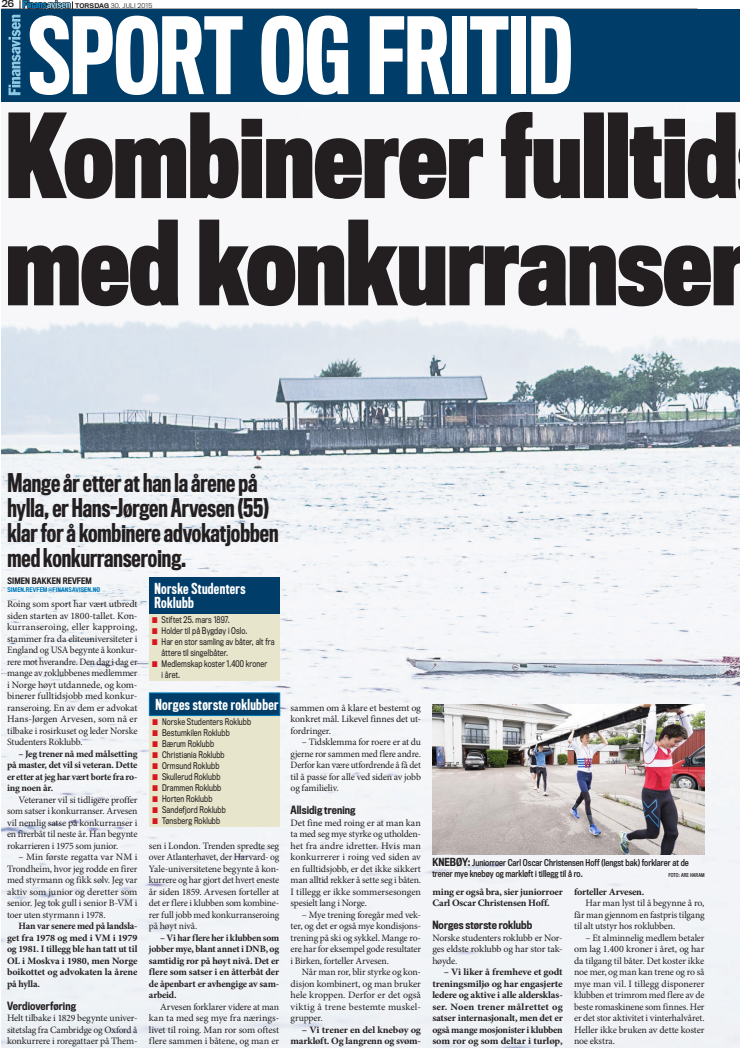
<style>
.page{position:relative;width:740px;height:1049px;background:#fff}
.page>*{position:absolute;margin:0;border:0;box-sizing:border-box;transform-origin:0 0}
.t1{font:700 107.2px/107.2px "Titling Gothic FB Comp";letter-spacing:-.005em;color:#231f20}
.t2{font:500 97.6px "Titling Gothic FB Comp";letter-spacing:-.005em;color:#fff}
.t3{font:500 23.7px/25.1px "Titling Gothic FB Comp";color:#231f20}
.t4{font:500 14px/14px "Titling Gothic FB Comp";letter-spacing:.025em;color:#fff}
.t5{font:500 10.5px "Titling Gothic FB Cond";letter-spacing:.01em;color:#231f20}
.t6{font:9.8px/11.5px "Minion Pro";letter-spacing:-.02em;color:#231f20;text-align:justify}
.t7{font:700 9.8px/11.5px "Minion Pro";letter-spacing:-.015em;color:#231f20;text-align:justify}
.t8{font:700 9.8px/11.5px "Minion Pro";letter-spacing:-.015em;color:#231f20;text-align:right;scale:1.06 1}
.t9{font:9px "Titling Gothic FB Normal Standard";color:#231f20}
.t10{font:8.8px/11px "Titling Gothic FB Cond Standard";letter-spacing:.005em;color:#231f20}
.t11{font:8.5px/11px "Titling Gothic FB Narrow";letter-spacing:.015em;color:#231f20;scale:.85 1}
.t12{font:500 8.2px "Titling Gothic FB Cond";letter-spacing:.01em;color:#231f20}
.t13{font:500 6px "Titling Gothic FB Cond";letter-spacing:.02em;color:#007dbe}
.t14{font:300 6px "Titling Gothic FB Normal";letter-spacing:.02em;color:#231f20}
.t15{font:5px "Titling Gothic FB Cond Standard";letter-spacing:.01em;color:#231f20}
.s1{font-weight:500}
.s2{font-family:"Titling Gothic FB Cond";font-weight:500;font-size:10.2px}
</style>
<div class="page">
<svg style="left:20px;top:0;width:53px;height:9px"></svg>
<img style="left:1px;top:101px;width:739px;height:946px">
<div style="left:149px;top:613px;width:130px;height:67px;background:#e7e5cb"></div>
<div style="left:149px;top:577px;width:130px;height:36px;background:#003d68"></div>
<img style="left:432px;top:705px;width:272px;height:149px">
<div style="left:1px;top:9px;width:739px;height:92px;background:#003d68"></div>
<svg style="left:9px;top:15px;width:12px;height:80px"></svg>
<div style="left:149px;top:715px;width:131px;height:112px;background:#e7e5cb"></div>
<div style="left:149px;top:693px;width:131px;height:22px;background:#003d68"></div>
<div style="left:149px;top:692px;width:131px;height:24px;border:1px solid #007dbe"></div>
<p class="t9" style="left:2px;top:-1px;width:14px">26</p>
<p class="t14" style="left:75px;top:2px;width:79px"><span class="s1">TORSDAG</span> 30. juli 2015</p>
<h2 class="t2" style="left:29px;top:0;width:545px">SPORT OG FRITID</h2>
<h1 class="t1" style="left:6px;top:106px;width:743px">Kombinerer fulltid med konkurranser</h1>
<h3 class="t3" style="left:8px;top:471px;width:272px">Mange år etter at han la årene på hylla, er Hans-Jørgen Arvesen (55) klar for å kombinere advokatjobben med konkurranseroing.</h3>
<p class="t12" style="left:8px;top:576px;width:86px">SIMEN BAKKEN REVFEM</p>
<p class="t13" style="left:8px;top:586px;width:55px">SIMEN.REVFEM@FINAN</p>
<p class="t13" style="left:69px;top:586px;width:33px">SAVISEN.NO</p>
<p class="t6" style="left:7px;top:599px;width:132px">Roing som sport har vært utbredt siden starten av 1800-tallet. Kon&shy;kurranseroing, eller kapproing, stammer fra da eliteuniversiteter i England og USA begynte å konkur&shy;rere mot hverandre. Den dag i dag er mange av roklubbenes medlemmer i Norge høyt utdannede, og kom&shy;binerer fulltidsjobb med konkur&shy;ranseroing. En av dem er advokat Hans-Jørgen Arvesen, som nå er tilbake i rosirkuset og leder Norske Studenters Roklubb.</p>
<p class="t7" style="left:7px;top:748px;width:132px;text-indent:11px">– Jeg trener nå med målsetting på master, det vil si veteran. Dette er etter at jeg har vært borte fra ro&shy;ing noen år.</p>
<p class="t6" style="left:7px;top:794px;width:132px;text-indent:11px">Veteraner vil si tidligere proffer som satser i konkurranser. Arvesen vil nemlig satse på konkurranser i en firerbåt til neste år. Han begynte rokarrieren i 1975 som junior.</p>
<p class="t6" style="left:7px;top:852px;width:132px;text-indent:11px">– Min første regatta var NM i Trondheim, hvor jeg rodde en firer med styrmann og fikk sølv. Jeg var aktiv som junior og deretter som senior. Jeg tok gull i senior B-VM i toer uten styrmann i 1978.</p>
<p class="t7" style="left:7px;top:921px;width:132px;text-indent:11px">Han var senere med på landsla&shy;get fra 1978 og med i VM i 1979 og 1981. I tillegg ble han tatt ut til OL i Moskva i 1980, men Norge boikottet og advokaten la årene på hylla.</p>
<p class="t5" style="left:7px;top:999px;width:70px">VERDIOVERFØRING</p>
<p class="t6" style="left:7px;top:1013px;width:132px">Helt tilbake i 1829 begynte univer&shy;sitetslag fra Cambridge og Oxford å konkurrere i roregattaer på Them-</p>
<h3 class="t4" style="left:154px;top:582px;width:92px">Norske Studenters<br>Roklubb</h3>
<p class="t11" style="left:162px;top:614px;width:135px">Stiftet 25. mars 1897.<br>Holder til på Bygdøy i Oslo.<br>Har en stor samling av båter, alt fra åttere til singelbåter.<br>Medlemskap koster 1.400 kroner<br>i året.</p>
<h3 class="t4" style="left:155px;top:698px;width:124px">Norges største roklubber</h3>
<p class="t11" style="left:162px;top:716px;width:106px">Norske Studenters Roklubb<br>Bestumkilen Roklubb<br>Bærum Roklubb<br>Christiania Roklubb<br>Ormsund Roklubb<br>Skullerud Roklubb<br>Drammen Roklubb<br>Horten Roklubb<br>Sandefjord Roklubb<br>Tønsberg Roklubb</p>
<p class="t6" style="left:149px;top:840px;width:132px">sen i London. Trenden spredte seg over Atlanterhavet, der Harvard- og Yale-universitetene begynte å kon&shy;kurrere og har gjort det hvert eneste år siden 1859. Arvesen forteller at det er flere i klubben som kombine&shy;rer full jobb med konkurranseroing på høyt nivå.</p>
<p class="t7" style="left:149px;top:932px;width:132px;text-indent:11px">– Vi har flere her i klubben som jobber mye, blant annet i DNB, og samtidig ror på høyt nivå. Det er flere som satser i en åtterbåt der de åpenbart er avhengige av sam&shy;arbeid.</p>
<p class="t6" style="left:149px;top:1001px;width:132px;text-indent:11px">Arvesen forklarer videre at man kan ta med seg mye fra nærings&shy;livet til roing. Man ror som oftest flere sammen i båtene, og man er</p>
<p class="t6" style="left:291px;top:702px;width:132px">sammen om å klare et bestemt og konkret mål. Likevel finnes det ut&shy;fordringer.</p>
<p class="t6" style="left:291px;top:737px;width:132px;text-indent:11px">– Tidsklemma for roere er at du gjerne ror sammen med flere andre.<br>Derfor kan være utfordrende å få det til å passe for alle ved siden av jobb og familieliv.</p>
<p class="t5" style="left:291px;top:804px;width:66px">ALLSIDIG TRENING</p>
<p class="t6" style="left:291px;top:817px;width:132px">Det fine med roing er at man kan ta med seg mye styrke og utholden&shy;het fra andre idretter. Hvis man konkurrerer i roing ved siden av en fulltidsjobb, er det ikke sikkert man alltid rekker å sette seg i båten.<br>I tillegg er ikke sommersesongen spesielt lang i Norge.</p>
<p class="t6" style="left:291px;top:909px;width:132px;text-indent:11px">– Mye trening foregår med vek&shy;ter, og det er også mye kondisjons&shy;trening på ski og sykkel. Mange ro&shy;ere har for eksempel gode resultater i Birken, forteller Arvesen.</p>
<p class="t6" style="left:291px;top:967px;width:132px;text-indent:11px">Når man ror, blir styrke og kon&shy;disjon kombinert, og man bruker hele kroppen. Derfor er det også viktig å trene bestemte muskel&shy;grupper.</p>
<p class="t8" style="left:291px;top:1024px;width:125px">– Vi trener en del knebøy og markløft. Og langrenn og svøm-</p>
<p class="t10" style="left:432px;top:857px;width:258px"><span class="s2">KNEBØY:</span> Juniorroer Carl Oscar Christensen Hoff (lengst bak) forklarer at de trener mye knebøy og markløft i tillegg til å ro.</p>
<p class="t15" style="left:668px;top:872px;width:38px">Foto: Are Haram</p>
<p class="t7" style="left:432px;top:886px;width:132px">ming er også bra, sier juniorroer<br>Carl Oscar Christensen Hoff.</p>
<p class="t5" style="left:432px;top:919px;width:101px">NORGES STØRSTE ROKLUBB</p>
<p class="t6" style="left:432px;top:932px;width:132px">Norske studenters roklubb er Nor&shy;ges eldste roklubb og har stor tak&shy;høyde.</p>
<p class="t8" style="left:432px;top:967px;width:125px;text-align:justify;text-indent:11px">– Vi liker å fremheve et godt treningsmiljø og har engasjerte ledere og aktive i alle aldersklas&shy;ser. Noen trener målrettet og satser internasjonalt, men det er også mange mosjonister i klubben som ror og som deltar i turløp,</p>
<p class="t7" style="left:574px;top:886px;width:72px">forteller Arvesen.</p>
<p class="t6" style="left:574px;top:898px;width:132px;text-indent:11px">Har man lyst til å begynne å ro, får man gjennom en fastpris tilgang til alt utstyr hos roklubben.</p>
<p class="t6" style="left:574px;top:932px;width:132px;text-indent:11px">– Et alminnelig medlem betaler om lag 1.400 kroner i året, og har da tilgang til båter. Det koster ikke noe mer, og man kan trene og ro så mye man vil. I tillegg disponerer klubben et trimrom med flere av de beste romaskinene som finnes. Her er det stor aktivitet i vinterhalvåret.<br>Heller ikke bruken av dette koster noe ekstra.</p>
</div>
